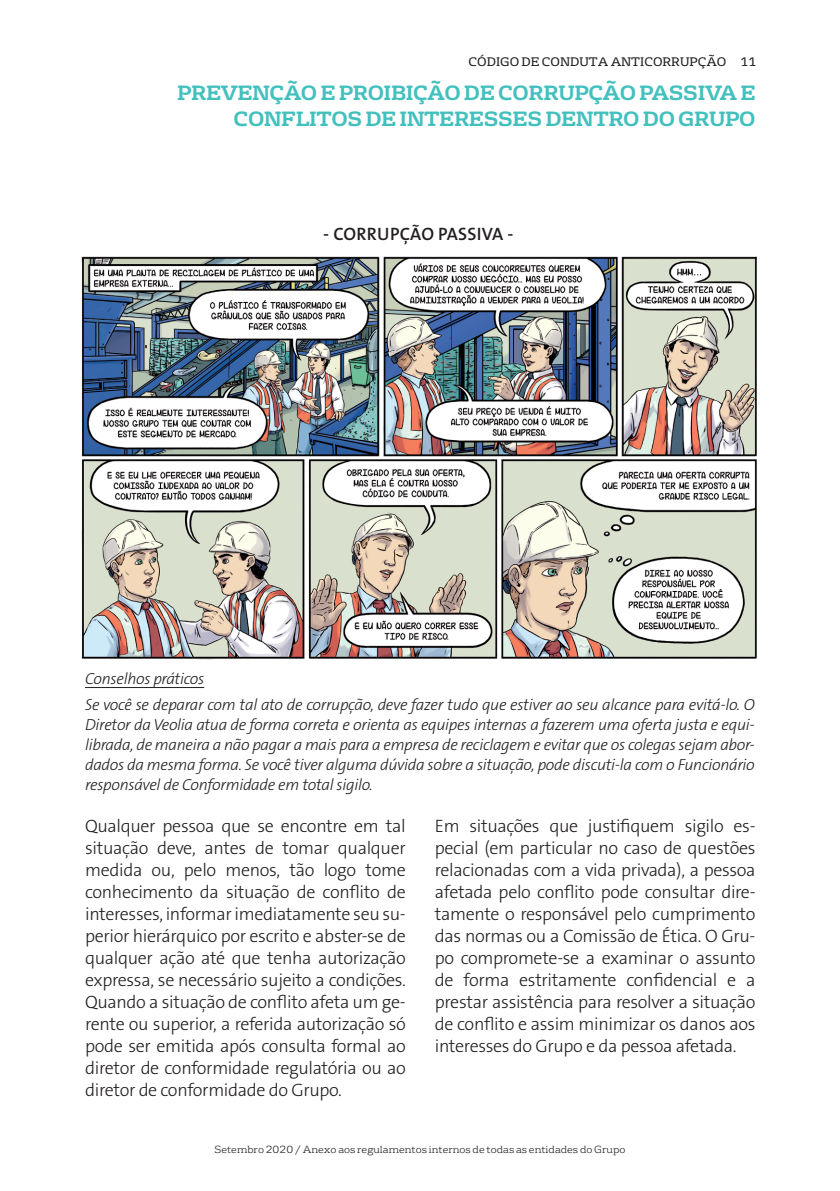
<style>
.page{position:relative;width:840px;height:1191px;background:#fff}
.page>*{position:absolute;margin:0;border:0;box-sizing:border-box;transform-origin:0 0}
.t1{font:700 20px/26px "FS Rufus";letter-spacing:-.02em;color:#42c0bd;text-align:right}
.t2{font:18px/22px "The Sans Veolia W3 Lig";letter-spacing:-.02em;color:#231f20;text-align:justify}
.t3{font:18px "The Sans Veolia W6 Se Bld";letter-spacing:.01em;color:#231f20}
.t4{font:16px/20px "The Sans Veolia W3 Lig It";letter-spacing:-.02em;color:#231f20}
.t5{font:12px "FS Rufus";color:#231f20}
.t6{font:300 10px "FS Rufus";color:#231f20}
</style>
<div class="page">
<img style="left:81px;top:256px;width:676px;height:404px">
<hr style="left:85px;top:687px;width:119px;height:1px;background:#231f20">
<p class="t5" style="left:468px;top:52px;width:289px">CÓDIGO DE CONDUTA ANTICORRUPÇÃO 11</p>
<p class="t1" style="left:177px;top:80px;width:579px">PREVENÇÃO E PROIBIÇÃO DE CORRUPÇÃO PASSIVA E<br>CONFLITOS DE INTERESSES DENTRO DO GRUPO</p>
<p class="t3" style="left:323px;top:222px;width:192px">- CORRUPÇÃO PASSIVA -</p>
<p class="t4" style="left:85px;top:666px;width:671px;line-height:25.6px">Conselhos práticos<br>Se você se deparar com tal ato de corrupção, deve fazer tudo que estiver ao seu alcance para evitá-lo. O</p>
<p class="t4" style="left:85px;top:714px;width:670px;text-align:justify">Diretor da Veolia atua de forma correta e orienta as equipes internas a fazerem uma oferta justa e equi&shy;librada, de maneira a não pagar a mais para a empresa de reciclagem e evitar que os colegas sejam abor&shy;dados da mesma forma. Se você tiver alguma dúvida sobre a situação, pode discuti-la com o Funcionário responsável de Conformidade em total sigilo.</p>
<p class="t2" style="left:85px;top:814px;width:322px">Qualquer pessoa que se encontre em tal situação deve, antes de tomar qualquer medida ou, pelo menos, tão logo tome conhecimento da situação de conflito de interesses, informar imediatamente seu su&shy;perior hierárquico por escrito e abster-se de qualquer ação até que tenha autorização expressa, se necessário sujeito a condições.<br>Quando a situação de conflito afeta um ge&shy;rente ou superior, a referida autorização só pode ser emitida após consulta formal ao diretor de conformidade regulatória ou ao diretor de conformidade do Grupo.</p>
<p class="t2" style="left:434px;top:814px;width:322px">Em situações que justifiquem sigilo es&shy;pecial (em particular no caso de questões relacionadas com a vida privada), a pessoa afetada pelo conflito pode consultar dire&shy;tamente o responsável pelo cumprimento das normas ou a Comissão de Ética. O Gru&shy;po compromete-se a examinar o assunto de forma estritamente confidencial e a prestar assistência para resolver a situação de conflito e assim minimizar os danos aos interesses do Grupo e da pessoa afetada.</p>
<p class="t6" style="left:214px;top:1141px;width:412px">Setembro 2020 / Anexo aos regulamentos internos de todas as entidades do Grupo</p>
</div>
